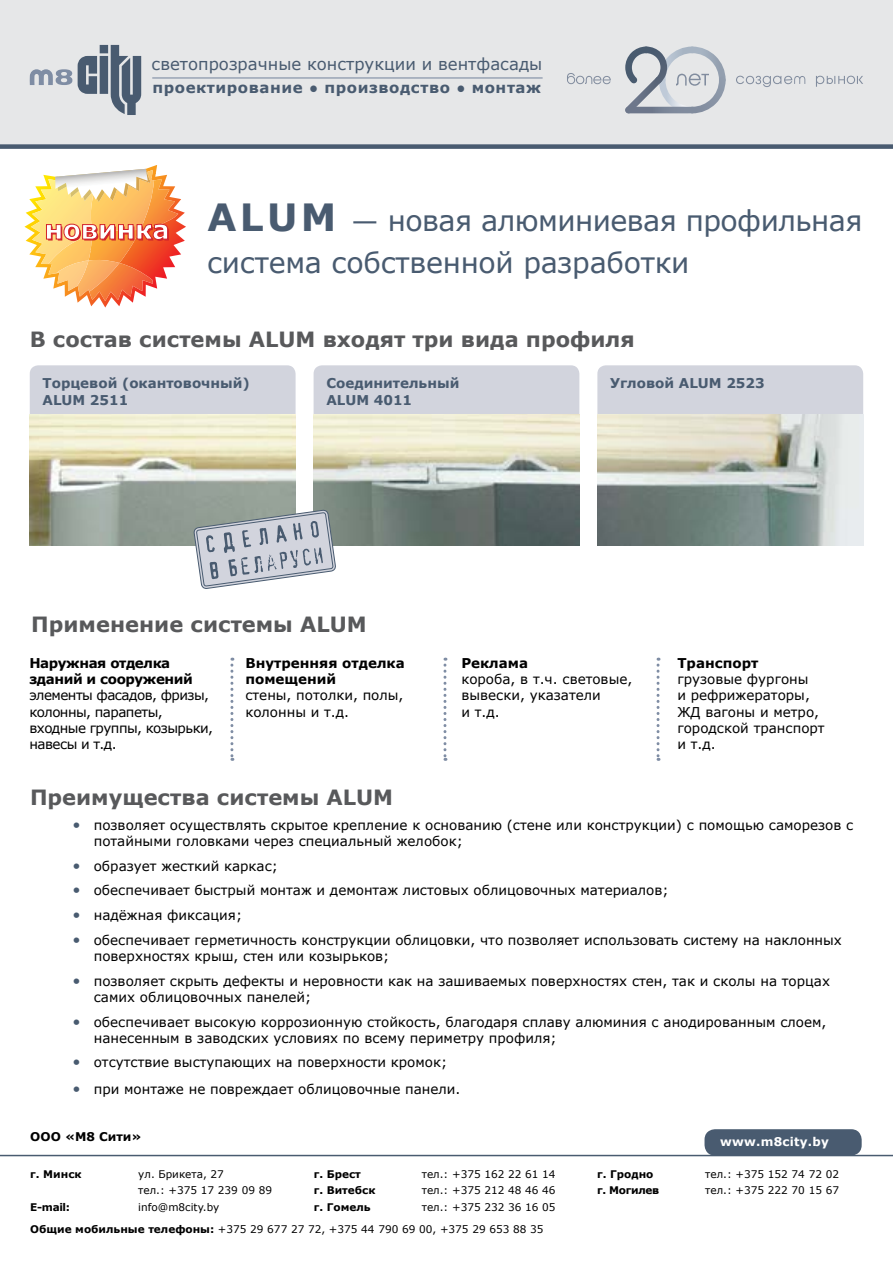
<style>
.page{position:relative;width:893px;height:1263px;background:#fff}
.page>*{position:absolute;margin:0;border:0;box-sizing:border-box;transform-origin:0 0}
.t1{font:28.5px/42px "Verdana";letter-spacing:-.01em;color:#495b70}
.t2{font:700 21px "Verdana";color:#58595b}
.t3{font:16.5px "Verdana";color:#495b70}
.t4{font:700 15px "Verdana";letter-spacing:.04em;color:#495b70}
.t5{font:13.5px/16.2px "Verdana";color:#000}
.t6{font:13.5px/16.2px "Verdana";letter-spacing:-.04em;color:#000}
.t7{font:700 13.5px/16.2px "Verdana";color:#495b70}
.t8{font:700 13.5px/16.2px "Verdana";color:#000}
.t9{font:700 13.5px/16.2px "Verdana";letter-spacing:-.03em;color:#000}
.t10{font:700 12px "Verdana";letter-spacing:.02em;color:#fff}
.t11{font:700 12px "Verdana";color:#000}
.t12{font:10.5px/16.8px "Verdana";color:#000}
.t13{font:700 10.5px "Verdana";color:#000}
.t14{font:700 10.5px "Verdana";letter-spacing:-.03em;color:#000}
.s1{font-weight:700;font-size:37.5px}
.s2{font-size:27px}
.s3{font-size:15px;color:#495b70}
.s4{font-weight:700}
</style>
<div class="page">
<div style="left:30px;top:365px;width:266px;height:96px;background:#d2d4dd;border-radius:9px"></div>
<div style="left:314px;top:365px;width:265px;height:100px;background:#d2d4dd;border-radius:9px"></div>
<div style="left:597px;top:365px;width:266px;height:96px;background:#d2d4dd;border-radius:9px"></div>
<div style="left:0;top:0;width:893px;height:149px;background:#e6e7e8"></div>
<div style="left:0;top:144px;width:893px;height:5px;background:#495b70"></div>
<svg style="left:30px;top:45px;width:111px;height:70px"></svg>
<svg style="left:625px;top:47px;width:101px;height:67px"></svg>
<svg style="left:816px;top:76px;width:47px;height:11px"></svg>
<svg style="left:736px;top:76px;width:69px;height:11px"></svg>
<svg style="left:567px;top:73px;width:44px;height:11px"></svg>
<svg style="left:24px;top:165px;width:162px;height:143px"></svg>
<svg style="left:230px;top:658px;width:3px;height:103px"></svg>
<svg style="left:443px;top:658px;width:3px;height:103px"></svg>
<svg style="left:656px;top:658px;width:3px;height:103px"></svg>
<hr style="left:0;top:1155px;width:893px;height:1px;background:#495b70">
<div style="left:704px;top:1129px;width:158px;height:26px;background:#495b70;border-radius:11px"></div>
<hr style="left:152px;top:77px;width:391px;height:2px;background:#7f8da4">
<img style="left:30px;top:414px;width:266px;height:131px">
<img style="left:314px;top:414px;width:265px;height:131px">
<img style="left:597px;top:414px;width:266px;height:131px">
<svg style="left:194px;top:510px;width:142px;height:79px;background:#b9bec6"></svg>
<p class="t3" style="left:152px;top:53px;width:392px">светопрозрачные конструкции и вентфасады</p>
<p class="t4" style="left:152px;top:77px;width:390px">проектирование ● производство ● монтаж</p>
<h1 class="t1" style="left:207px;top:199px;width:657px"><span class="s1">ALUM</span> <span class="s2">—</span> новая алюминиевая профильная система собственной разработки</h1>
<h2 class="t2" style="left:30px;top:324px;width:606px">В состав системы ALUM входят три вида профиля</h2>
<p class="t7" style="left:43px;top:375px;width:209px">Торцевой (окантовочный)<br>ALUM 2511</p>
<p class="t7" style="left:326px;top:375px;width:135px">Соединительный<br>ALUM 4011</p>
<p class="t7" style="left:610px;top:375px;width:156px">Угловой ALUM 2523</p>
<h2 class="t2" style="left:31px;top:609px;width:337px">Применение системы ALUM</h2>
<p class="t9" style="left:29px;top:655px;width:165px">Наружная отделка зданий и сооружений</p>
<p class="t6" style="left:29px;top:687px;width:185px">элементы фасадов, фризы, колонны, парапеты, входные группы, козырьки, навесы и т.д.</p>
<p class="t8" style="left:245px;top:655px;width:161px">Внутренняя отделка помещений</p>
<p class="t5" style="left:245px;top:687px;width:160px">стены, потолки, полы, колонны и т.д.</p>
<p class="t8" style="left:461px;top:655px;width:68px">Реклама</p>
<p class="t5" style="left:461px;top:671px;width:172px">короба, в т.ч. световые, вывески, указатели<br>и т.д.</p>
<p class="t8" style="left:677px;top:655px;width:83px">Транспорт</p>
<p class="t5" style="left:677px;top:671px;width:149px">грузовые фургоны<br>и рефрижераторы,<br>ЖД вагоны и метро, городской транспорт и т.д.</p>
<h2 class="t2" style="left:30px;top:782px;width:365px">Преимущества системы ALUM</h2>
<p class="t5" style="left:94px;top:816px;width:761px;text-indent:-21px"><span class="s3">•</span> позволяет осуществлять скрытое крепление к основанию (стене или конструкции) с помощью саморезов с потайными головками через специальный желобок;</p>
<p class="t5" style="left:73px;top:857px;width:207px"><span class="s3">•</span> образует жесткий каркас;</p>
<p class="t5" style="left:73px;top:882px;width:598px"><span class="s3">•</span> обеспечивает быстрый монтаж и демонтаж листовых облицовочных материалов;</p>
<p class="t5" style="left:73px;top:907px;width:171px"><span class="s3">•</span> надёжная фиксация;</p>
<p class="t5" style="left:94px;top:931px;width:750px;text-indent:-21px"><span class="s3">•</span> обеспечивает герметичность конструкции облицовки, что позволяет использовать систему на наклонных поверхностях крыш, стен или козырьков;</p>
<p class="t5" style="left:94px;top:972px;width:738px;text-indent:-21px"><span class="s3">•</span> позволяет скрыть дефекты и неровности как на зашиваемых поверхностях стен, так и сколы на торцах самих облицовочных панелей;</p>
<p class="t5" style="left:94px;top:1013px;width:734px;text-indent:-21px"><span class="s3">•</span> обеспечивает высокую коррозионную стойкость, благодаря сплаву алюминия с анодированным слоем, нанесенным в заводских условиях по всему периметру профиля;</p>
<p class="t5" style="left:73px;top:1054px;width:376px"><span class="s3">•</span> отсутствие выступающих на поверхности кромок;</p>
<p class="t5" style="left:73px;top:1081px;width:389px"><span class="s3">•</span> при монтаже не повреждает облицовочные панели.</p>
<p class="t11" style="left:30px;top:1128px;width:113px">ООО «М8 Сити»</p>
<p class="t10" style="left:720px;top:1133px;width:110px">www.m8city.by</p>
<p class="t13" style="left:30px;top:1166px;width:53px">г. Минск</p>
<p class="t12" style="left:138px;top:1165px;width:135px">ул. Брикета, 27<br>тел.: +375 17 239 09 89</p>
<p class="t13" style="left:30px;top:1200px;width:41px">E-mail:</p>
<p class="t12" style="left:138px;top:1199px;width:83px">info@m8city.by</p>
<p class="t13" style="left:314px;top:1166px;width:49px">г. Брест</p>
<p class="t12" style="left:422px;top:1165px;width:135px">тел.: +375 162 22 61 14</p>
<p class="t13" style="left:314px;top:1183px;width:63px">г. Витебск</p>
<p class="t12" style="left:422px;top:1182px;width:135px">тел.: +375 212 48 46 46</p>
<p class="t13" style="left:314px;top:1200px;width:58px">г. Гомель</p>
<p class="t12" style="left:422px;top:1199px;width:135px">тел.: +375 232 36 16 05</p>
<p class="t12" style="left:30px;top:1220px;width:515px"><span class="s4">Общие мобильные телефоны:</span> +375 29 677 27 72, +375 44 790 69 00, +375 29 653 88 35</p>
<p class="t13" style="left:597px;top:1166px;width:58px">г. Гродно</p>
<p class="t12" style="left:705px;top:1165px;width:135px">тел.: +375 152 74 72 02</p>
<p class="t14" style="left:597px;top:1183px;width:63px">г. Могилев</p>
<p class="t12" style="left:705px;top:1182px;width:135px">тел.: +375 222 70 15 67</p>
</div>
